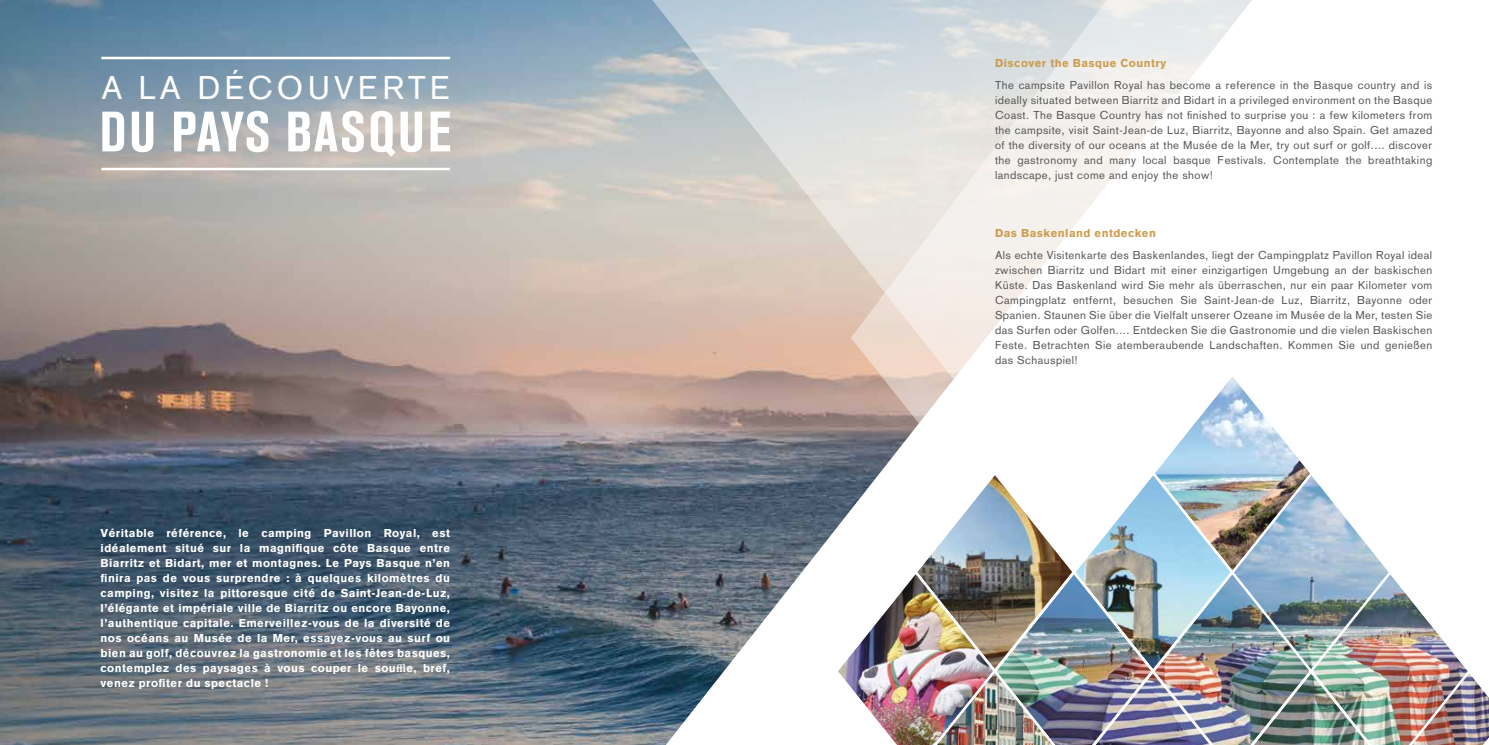
<style>
.page{position:relative;width:1489px;height:745px;background:#fff}
.page>*{position:absolute;margin:0;border:0;box-sizing:border-box;transform-origin:0 0}
.t1{font:700 condensed 56.25px "Akzidenz Grotesk BE";letter-spacing:.03em;color:#fff}
.t2{font:32.5px "Akzidenz Grotesk BE";letter-spacing:.12em;color:#fff}
.t3{font:11.25px/15px "Akzidenz Grotesk";letter-spacing:.04em;color:#58585a;text-align:justify}
.t4{font:900 11.25px/15px "Akzidenz Grotesk";letter-spacing:.04em;color:#fff;text-align:justify}
.t5{font:900 11.25px "Akzidenz Grotesk";letter-spacing:.04em;color:#cd9c4f}
.s1{font-family:"Minion Pro";font-weight:700}
</style>
<div class="page">
<img style="left:0;top:0;width:833px;height:744px">
<svg style="left:638px;top:0;width:212px;height:466px;background:#c7bfbb"></svg>
<svg style="left:850px;top:0;width:402px;height:370px"></svg>
<svg style="left:1472px;top:677px;width:16px;height:67px"></svg>
<hr style="left:101px;top:57px;width:349px;height:2px;background:#fff">
<hr style="left:101px;top:168px;width:349px;height:2px;background:#fff">
<img style="left:833px;top:370px;width:639px;height:374px">
<h2 class="t2" style="left:101px;top:68px;width:349px">A LA DÉCOUVERTE</h2>
<h1 class="t1" style="left:99px;top:100px;width:353px">DU PAYS BASQUE</h1>
<p class="t4" style="left:101px;top:525px;width:351px">Véritable référence, le camping Pavillon Royal, est idéalement situé sur la magnifique côte Basque entre Biarritz et Bidart, mer et montagnes. Le Pays Basque n’en finira pas de vous surprendre : à quelques kilomètres du camping, visitez la pittoresque cité de Saint-Jean-de-Luz, l’élégante et impériale ville de Biarritz ou encore Bayonne, l’authentique capitale. Emerveillez-vous de la diversité de nos océans au Musée de la Mer, essayez-vous au surf ou bien au golf, découvrez la gastronomie et les fêtes basques, contemplez des paysages à vous couper le sou<span class="s1">ffl</span>e, bref, venez profiter du spectacle !</p>
<p class="t5" style="left:994px;top:56px;width:172px">Discover the Basque Country</p>
<p class="t3" style="left:994px;top:77px;width:439px">The campsite Pavillon Royal has become a reference in the Basque country and is ideally situated between Biarritz and Bidart in a privileged environment on the Basque Coast. The Basque Country has not finished to surprise you : a few kilometers from the campsite, visit Saint-Jean-de Luz, Biarritz, Bayonne and also Spain. Get amazed of the diversity of our oceans at the Musée de la Mer, try out surf or golf.... discover the gastronomy and many local basque Festivals. Contemplate the breathtaking landscape, just come and enjoy the show!</p>
<p class="t5" style="left:994px;top:226px;width:162px">Das Baskenland entdecken</p>
<p class="t3" style="left:994px;top:247px;width:439px">Als echte Visitenkarte des Baskenlandes, liegt der Campingplatz Pavillon Royal ideal zwischen Biarritz und Bidart mit einer einzigartigen Umgebung an der baskischen Küste. Das Baskenland wird Sie mehr als überraschen, nur ein paar Kilometer vom Campingplatz entfernt, besuchen Sie Saint-Jean-de Luz, Biarritz, Bayonne oder Spanien. Staunen Sie über die Vielfalt unserer Ozeane im Musée de la Mer, testen Sie das Surfen oder Golfen.... Entdecken Sie die Gastronomie und die vielen Baskischen Feste. Betrachten Sie atemberaubende Landschaften. Kommen Sie und genießen das Schauspiel!</p>
</div>
